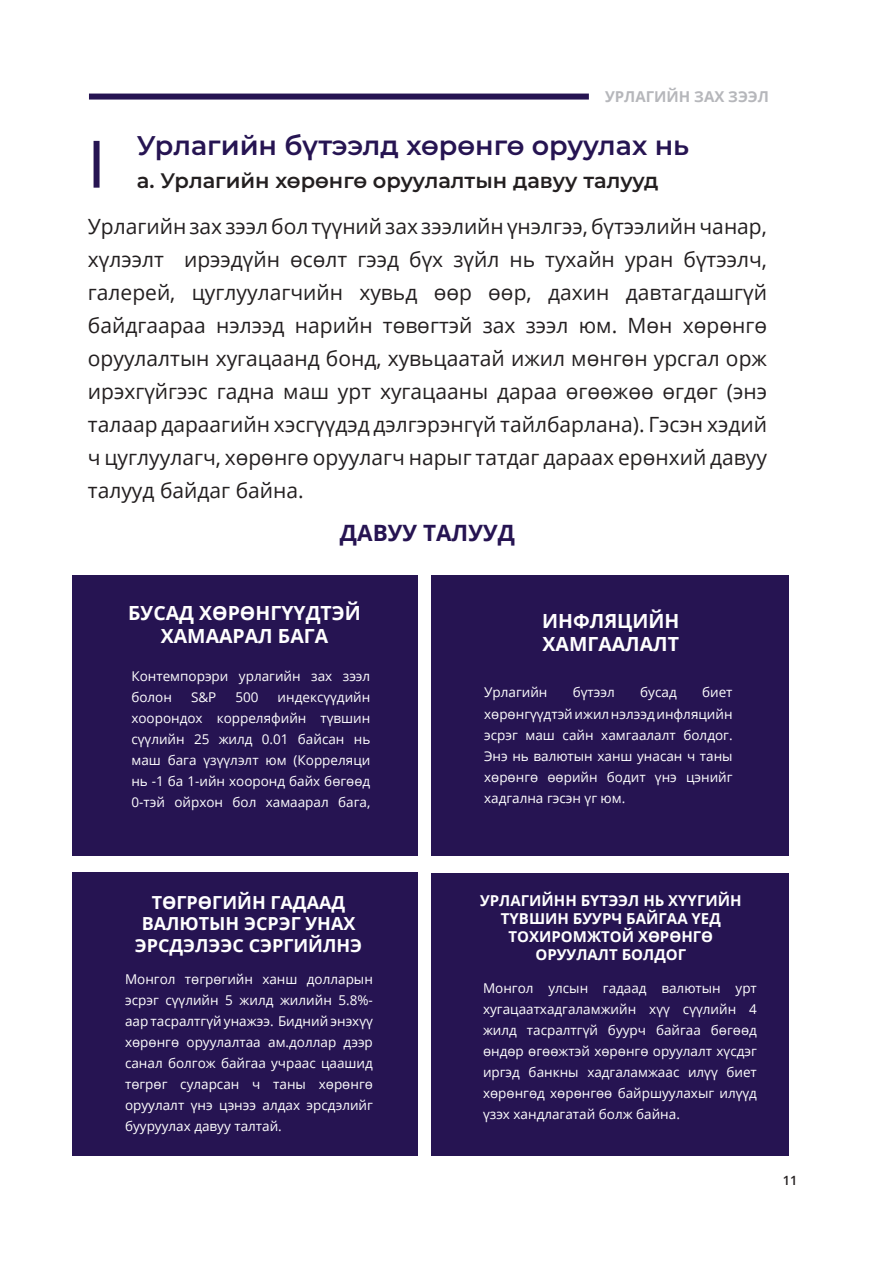
<style>
.page{position:relative;width:893px;height:1263px;background:#fff}
.page>*{position:absolute;margin:0;border:0;box-sizing:border-box;transform-origin:0 0}
.t1{font:600 27px "Montserrat";color:#261452}
.t2{font:700 22.5px "Open Sans";color:#261452}
.t3{font:21px/33px "Open Sans";color:#231f20;text-align:justify}
.t4{font:600 21px "Montserrat";color:#231f20}
.t5{font:700 19.5px/23.4px "Open Sans";color:#fff}
.t6{font:700 18px/21.6px "Open Sans";color:#fff;text-align:center}
.t7{font:700 15px/18px "Open Sans";color:#fff;text-align:center}
.t8{font:700 15px "Open Sans";color:#b6b7bb}
.t9{font:13.5px/21px "Open Sans";color:#fff;text-align:justify}
.t10{font:600 12.75px "Open Sans";color:#231f20}
</style>
<div class="page">
<div style="left:72px;top:575px;width:345px;height:280px;background:#261452"></div>
<div style="left:72px;top:872px;width:345px;height:284px;background:#261452"></div>
<div style="left:431px;top:575px;width:357px;height:280px;background:#261452"></div>
<div style="left:431px;top:873px;width:357px;height:283px;background:#261452"></div>
<div style="left:94px;top:141px;width:6px;height:47px;background:#261452"></div>
<div style="left:89px;top:94px;width:500px;height:6px;background:#261452"></div>
<p class="t8" style="left:605px;top:86px;width:165px">УРЛАГИЙН ЗАХ ЗЭЭЛ</p>
<h1 class="t1" style="left:137px;top:126px;width:554px">Урлагийн бүтээлд хөрөнгө оруулах нь</h1>
<h3 class="t4" style="left:137px;top:165px;width:523px">a. Урлагийн хөрөнгө оруулалтын давуу талууд</h3>
<p class="t3" style="left:88px;top:209px;width:681px">Урлагийн зах зээл бол түүний зах зээлийн үнэлгээ, бүтээлийн чанар, хүлээлт ирээдүйн өсөлт гээд бүх зүйл нь тухайн уран бүтээлч, галерей, цуглуулагчийн хувьд өөр өөр, дахин давтагдашгүй байдгаараа нэлээд нарийн төвөгтэй зах зээл юм. Мөн хөрөнгө оруулалтын хугацаанд бонд, хувьцаатай ижил мөнгөн урсгал орж ирэхгүйгээс гадна маш урт хугацааны дараа өгөөжөө өгдөг (энэ талаар дараагийн хэсгүүдэд дэлгэрэнгүй тайлбарлана). Гэсэн хэдий ч цуглуулагч, хөрөнгө оруулагч нарыг татдаг дараах ерөнхий давуу талууд байдаг байна.</p>
<h2 class="t2" style="left:340px;top:517px;width:176px">ДАВУУ ТАЛУУД</h2>
<h3 class="t5" style="left:128px;top:600px;width:234px;text-align:center">БУСАД ХӨРӨНГҮҮДТЭЙ<br>ХАМААРАЛ БАГА</h3>
<h3 class="t5" style="left:542px;top:608px;width:139px">ИНФЛЯЦИЙН<br>ХАМГААЛАЛТ</h3>
<p class="t9" style="left:131px;top:665px;width:240px">Контемпорэри урлагийн зах зээл болон</p>
<p class="t9" style="left:131px;top:686px;width:240px;text-indent:146px">индексүүдийн хоорондох корреляфийн түвшин сүүлийн 25 жилд 0.01 байсан нь маш бага үзүүлэлт юм (Корреляци нь -1 ба 1-ийн хооронд байх бөгөөд 0-тэй ойрхон бол хамаарал бага,</p>
<p class="t9" style="left:191px;top:686px;width:27px">S&amp;P</p>
<p class="t9" style="left:235px;top:686px;width:25px">500</p>
<p class="t9" style="left:484px;top:682px;width:65px">Урлагийн</p>
<p class="t9" style="left:573px;top:682px;width:44px">бүтээл</p>
<p class="t9" style="left:640px;top:682px;width:38px">бусад</p>
<p class="t9" style="left:484px;top:682px;width:250px;text-indent:218px">биет хөрөнгүүдтэй ижил нэлээд инфляцийн эсрэг маш сайн хамгаалалт болдог.<br>Энэ нь валютын ханш унасан ч таны хөрөнгө өөрийн бодит үнэ цэнийг хадгална гэсэн үг юм.</p>
<h3 class="t6" style="left:135px;top:891px;width:229px">ТӨГРӨГИЙН ГАДААД<br>ВАЛЮТЫН ЭСРЭГ УНАХ<br>ЭРСДЭЛЭЭС СЭРГИЙЛНЭ</h3>
<p class="t9" style="left:125px;top:968px;width:249px">Монгол төгрөгийн ханш долларын эсрэг сүүлийн 5 жилд жилийн 5.8%- аар тасралтгүй унажээ. Бидний энэхүү хөрөнгө оруулалтаа ам.доллар дээр санал болгож байгаа учраас цаашид төгрөг суларсан ч таны хөрөнгө оруулалт үнэ цэнээ алдах эрсдэлийг бууруулах давуу талтай.</p>
<p class="t9" style="left:483px;top:977px;width:275px">Монгол улсын гадаад валютын урт хугацаатхадгаламжийн хүү сүүлийн 4 жилд тасралтгүй буурч байгаа бөгөөд өндөр өгөөжтэй хөрөнгө оруулалт хүсдэг иргэд банкны хадгаламжаас илүү биет хөрөнгөд хөрөнгөө байршуулахыг илүүд үзэх хандлагатай болж байна.</p>
<p class="t7" style="left:480px;top:891px;width:263px">УРЛАГИЙНН БҮТЭЭЛ НЬ ХҮҮГИЙН<br>ТҮВШИН БУУРЧ БАЙГАА ҮЕД<br>ТОХИРОМЖТОЙ ХӨРӨНГӨ<br>ОРУУЛАЛТ БОЛДОГ</p>
<p class="t10" style="left:783px;top:1171px;width:16px">11</p>
</div>
